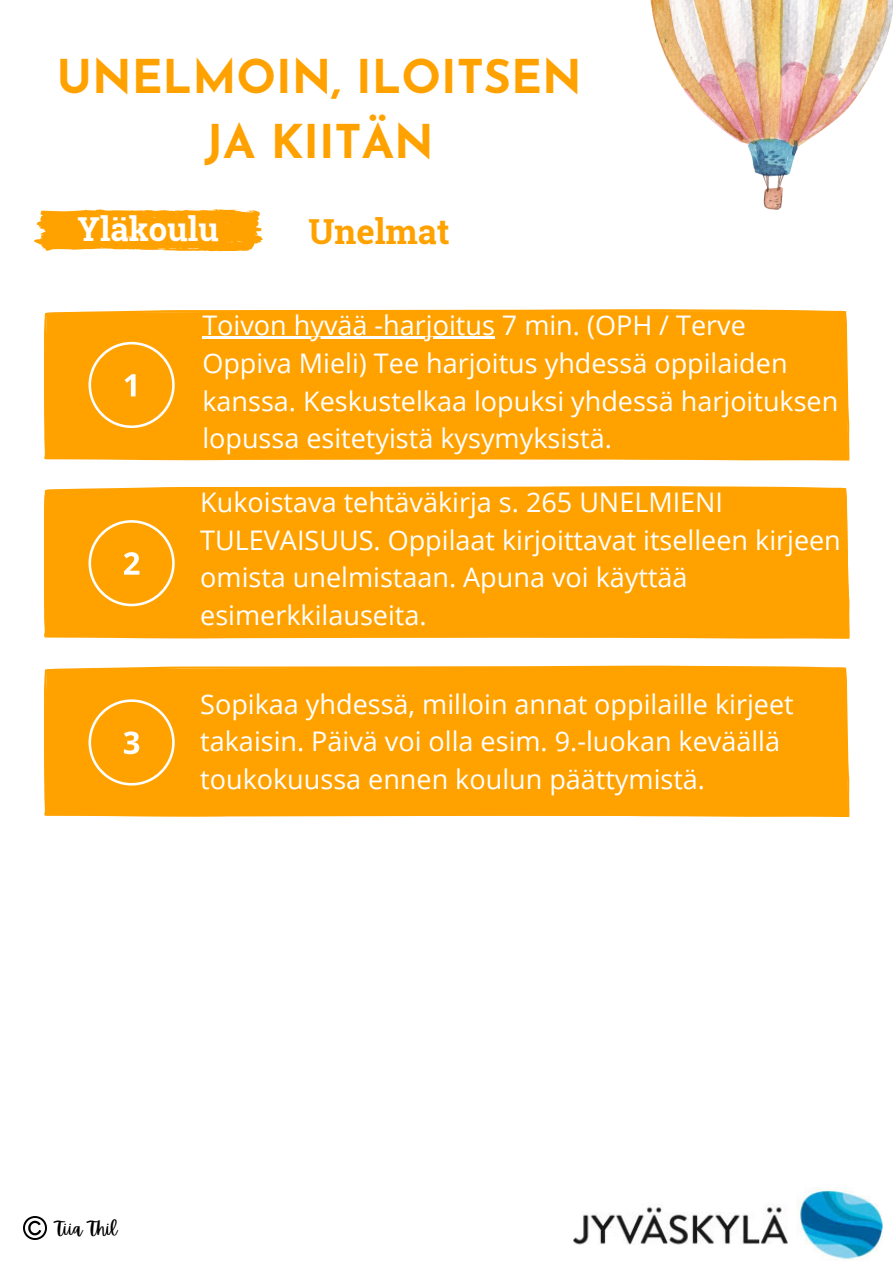
<style>
.page{position:relative;width:893px;height:1263px;background:#fff}
.page>*{position:absolute;margin:0;border:0;box-sizing:border-box;transform-origin:0 0}
.t1{font:700 46.5px/64.7px "Josefin Sans";color:#ffa200;text-align:center}
.t2{font:700 34.5px "Roboto Slab";color:#ffa200}
.t3{font:700 33px "Roboto Slab";color:#fff}
.t4{font:27px/37.7px "Open Sans";color:#fff}
.t5{font:18px "Apricots";color:#000}
</style>
<div class="page">
<div style="left:44px;top:666px;width:805px;height:151px;background:#ffa200"></div>
<div style="left:44px;top:487px;width:805px;height:152px;background:#ffa200"></div>
<div style="left:44px;top:309px;width:805px;height:152px;background:#ffa200"></div>
<svg style="left:88px;top:342px;width:87px;height:86px;background:#ffab1b"></svg>
<svg style="left:88px;top:520px;width:87px;height:86px;background:#ffac1d"></svg>
<svg style="left:88px;top:699px;width:87px;height:86px;background:#ffac1d"></svg>
<svg style="left:34px;top:209px;width:229px;height:42px;background:#ffac1c"></svg>
<hr style="left:202px;top:337px;width:293px;height:2px;background:#fff">
<img style="left:574px;top:1187px;width:308px;height:74px">
<img style="left:650px;top:0;width:243px;height:209px">
<img style="left:24px;top:1216px;width:23px;height:23px">
<h2 class="t1" style="left:57px;top:49px;width:526px">UNELMOIN, ILOITSEN<br>JA KIITÄN</h2>
<h1 class="t3" style="left:78px;top:206px;width:143px">Yläkoulu</h1>
<p class="t2" style="left:308px;top:207px;width:143px">Unelmat</p>
<p class="t4" style="left:202px;top:306px;width:637px">Toivon hyvää -harjoitus 7 min. (OPH / Terve Oppiva Mieli) Tee harjoitus yhdessä oppilaiden kanssa. Keskustelkaa lopuksi yhdessä harjoituksen lopussa esitetyistä kysymyksistä.</p>
<h2 class="t4" style="left:200px;top:483px;width:642px">Kukoistava tehtäväkirja s. 265 UNELMIENI TULEVAISUUS. Oppilaat kirjoittavat itselleen kirjeen omista unelmistaan. Apuna voi käyttää esimerkkilauseita.</h2>
<p class="t4" style="left:200px;top:684px;width:595px">Sopikaa yhdessä, milloin annat oppilaille kirjeet takaisin. Päivä voi olla esim. 9.-luokan keväällä toukokuussa ennen koulun päättymistä.</p>
<p class="t5" style="left:55px;top:1218px;width:63px">Tiia Thil</p>
</div>
